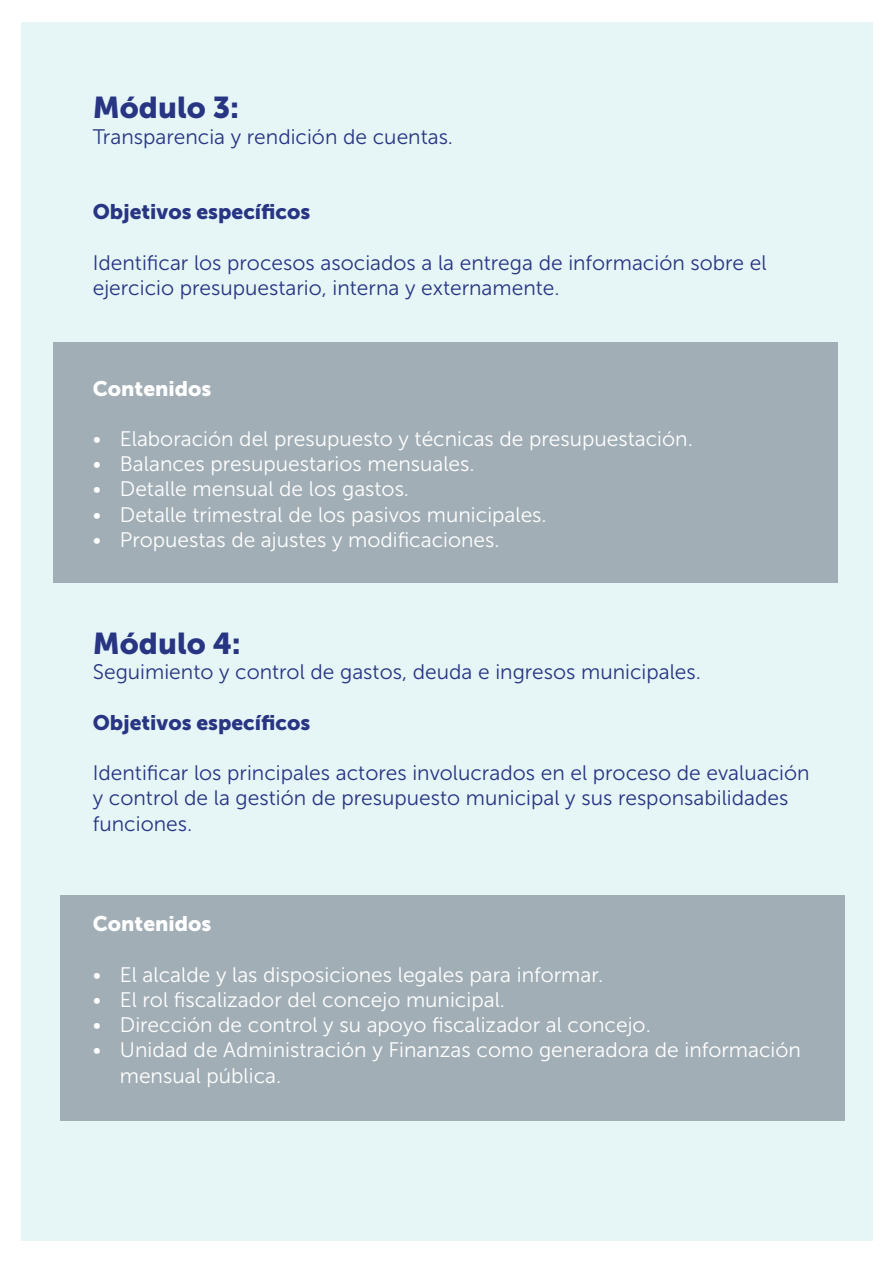
<style>
.page{position:relative;width:893px;height:1263px;background:#fff}
.page>*{position:absolute;margin:0;border:0;box-sizing:border-box;transform-origin:0 0}
.t1{font:30px "Museo Sans 900";color:#283583}
.t2{font:21px/25.2px "Museo Sans 300";color:#fff}
.t3{font:21px/25.2px "Museo Sans 300";color:#283583}
.t4{font:21px "Museo Sans 900";color:#283583}
.t5{font:21px "Museo Sans 900";color:#fff}
</style>
<div class="page">
<div style="left:21px;top:22px;width:851px;height:1219px;background:#e6f6f7"></div>
<div style="left:53px;top:342px;width:785px;height:241px;background:#a1aeb6"></div>
<div style="left:60px;top:895px;width:784px;height:226px;background:#a1aeb6"></div>
<h1 class="t1" style="left:93px;top:91px;width:148px">Módulo 3:</h1>
<p class="t3" style="left:93px;top:124px;width:362px">Transparencia y rendición de cuentas.</p>
<p class="t4" style="left:93px;top:200px;width:219px">Objetivos específicos</p>
<p class="t3" style="left:93px;top:250px;width:675px">Identificar los procesos asociados a la entrega de información sobre el ejercicio presupuestario, interna y externamente.</p>
<p class="t5" style="left:93px;top:376px;width:120px">Contenidos</p>
<p class="t2" style="left:93px;top:426px;width:602px">• Elaboración del presupuesto y técnicas de presupuestación.</p>
<p class="t2" style="left:93px;top:451px;width:383px">• Balances presupuestarios mensuales.</p>
<p class="t2" style="left:93px;top:477px;width:318px">• Detalle mensual de los gastos.</p>
<p class="t2" style="left:93px;top:502px;width:455px">• Detalle trimestral de los pasivos municipales.</p>
<p class="t2" style="left:93px;top:527px;width:408px">• Propuestas de ajustes y modificaciones.</p>
<h1 class="t1" style="left:93px;top:627px;width:150px">Módulo 4:</h1>
<p class="t3" style="left:93px;top:660px;width:610px">Seguimiento y control de gastos, deuda e ingresos municipales.</p>
<p class="t4" style="left:93px;top:710px;width:219px">Objetivos específicos</p>
<p class="t3" style="left:93px;top:760px;width:718px">Identificar los principales actores involucrados en el proceso de evaluación y control de la gestión de presupuesto municipal y sus responsabilidades funciones.</p>
<p class="t5" style="left:93px;top:912px;width:120px">Contenidos</p>
<p class="t2" style="left:93px;top:962px;width:512px">• El alcalde y las disposiciones legales para informar.</p>
<p class="t2" style="left:93px;top:987px;width:414px">• El rol fiscalizador del concejo municipal.</p>
<p class="t2" style="left:93px;top:1012px;width:560px">• Dirección de control y su apoyo fiscalizador al concejo.</p>
<p class="t2" style="left:120px;top:1038px;width:683px;text-indent:-27px">• Unidad de Administración y Finanzas como generadora de información mensual pública.</p>
</div>
